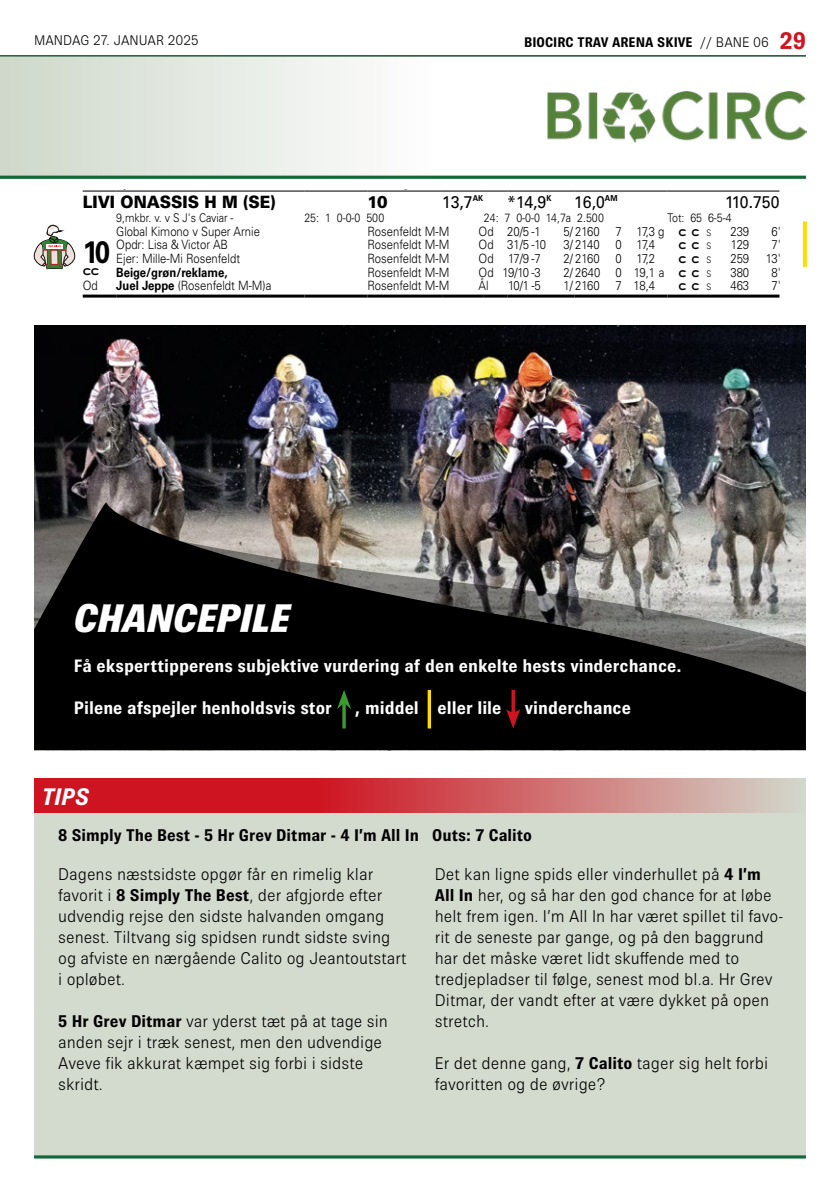
<style>
.page{position:relative;width:840px;height:1191px;background:#fff}
.page>*{position:absolute;margin:0;border:0;box-sizing:border-box;transform-origin:0 0}
.t1{font:italic 800 40px "Brown Pro";color:#fff}
.t2{font:700 31px "Univers";color:#000;scale:.88 1}
.t3{font:italic 700 24px "Brown Pro";color:#fff}
.t4{font:700 18px "Brown Pro";color:#fff}
.t5{font:300 17px/21px "Brown Pro";color:#000}
.t6{font:700 17px "Brown Pro";color:#000}
.t7{font:17px "Univers";letter-spacing:-.015em;color:#000;scale:.93 1}
.t8{font:900 17px "Univers";color:#000;scale:.93 1}
.t9{font:700 14px "Brown Pro";color:#000}
.t10{font:300 14px "Brown Pro";color:#000}
.t11{font:300 12.8px/13.8px "Univers";color:#000;scale:.88 1}
.t12{font:700 12.8px "Univers";color:#000;scale:.88 1}
.t13{font:12.8px "ATG Horseshoe";letter-spacing:.455em;color:#000;scale:.88 1}
.t14{font:12.8px "ATG Horseshoe";letter-spacing:.455em;color:#000;scale:.93 1}
.t15{font:300 12px "Univers";color:#000;scale:.88 1}
.s1{font-weight:300}
.s2{font-size:24px;color:#ce1421}
.s3{font-family:"ATG Horseshoe";font-weight:400}
.s4{font-size:9px}
.s5{font-family:"Univers";font-weight:300;font-size:9px}
.s6{font-weight:700}
</style>
<div class="page">
<hr style="left:0;top:56px;width:805px;height:1px;background:#000">
<div style="left:0;top:56px;width:431px;height:123px;background:linear-gradient(to right,#ced8cb,#fefefd)"></div>
<hr style="left:0;top:55px;width:805px;height:1px;background:#126937">
<hr style="left:0;top:176px;width:805px;height:3px;background:#126937">
<div style="left:34px;top:778px;width:771px;height:379px;background:#d3dbcf"></div>
<svg style="left:34px;top:778px;width:751px;height:34px;background:#cf4e54"></svg>
<hr style="left:34px;top:1155px;width:771px;height:3px;background:#126937">
<svg style="left:802px;top:221px;width:4px;height:46px"></svg>
<hr style="left:83px;top:191px;width:33px;height:1px;background:#000">
<hr style="left:116px;top:191px;width:188px;height:1px;background:#000">
<hr style="left:304px;top:191px;width:63px;height:1px;background:#000">
<hr style="left:367px;top:191px;width:75px;height:1px;background:#000">
<hr style="left:442px;top:191px;width:41px;height:1px;background:#000">
<svg style="left:483px;top:191px;width:24px;height:1px"></svg>
<hr style="left:507px;top:191px;width:67px;height:1px;background:#000">
<hr style="left:574px;top:191px;width:93px;height:1px;background:#000">
<hr style="left:667px;top:191px;width:112px;height:1px;background:#000">
<hr style="left:83px;top:295px;width:33px;height:2px;background:#000">
<hr style="left:116px;top:295px;width:188px;height:2px;background:#000">
<hr style="left:304px;top:295px;width:63px;height:2px;background:#000">
<hr style="left:367px;top:295px;width:75px;height:2px;background:#000">
<hr style="left:442px;top:295px;width:41px;height:2px;background:#000">
<hr style="left:483px;top:295px;width:24px;height:2px;background:#000">
<hr style="left:507px;top:295px;width:67px;height:2px;background:#000">
<hr style="left:574px;top:295px;width:93px;height:2px;background:#000">
<hr style="left:667px;top:295px;width:112px;height:2px;background:#000">
<svg style="left:33px;top:225px;width:43px;height:44px"></svg>
<img style="left:34px;top:325px;width:771px;height:175px">
<svg style="left:34px;top:502px;width:771px;height:248px;background:#333230"></svg>
<hr style="left:342px;top:703px;width:3px;height:25px;background:#3b9a32">
<svg style="left:337px;top:690px;width:14px;height:19px"></svg>
<svg style="left:427px;top:690px;width:4px;height:38px"></svg>
<hr style="left:511px;top:690px;width:3px;height:25px;background:#ce1421">
<svg style="left:506px;top:709px;width:14px;height:19px"></svg>
<img style="left:547px;top:92px;width:259px;height:51px">
<p class="t10" style="left:34px;top:32px;width:166px">MANDAG 27. JANUAR 2025</p>
<p class="t9" style="left:524px;top:34px;width:283px">BIOCIRC TRAV ARENA SKIVE <span class="s1">// BANE 06</span> <span class="s2">29</span></p>
<p class="t8" style="left:83px;top:191px;width:209px">LIVI ONASSIS H M (SE)</p>
<p class="t8" style="left:367px;top:191px;width:23px">10</p>
<p class="t7" style="left:442px;top:192px;width:46px">13,7<sup>AK</sup></p>
<p class="t7" style="left:507px;top:192px;width:49px">*14,9<sup>K</sup></p>
<p class="t7" style="left:574px;top:192px;width:48px">16,0<sup>AM</sup></p>
<p class="t7" style="left:724px;top:192px;width:60px">110.750</p>
<h2 class="t2" style="left:83px;top:234px;width:33px">10</h2>
<p class="t15" style="left:116px;top:210px;width:135px">9,mkbr. v. v S J's Caviar -</p>
<p class="t15" style="left:304px;top:210px;width:92px">25: 1 0-0-0 500</p>
<p class="t15" style="left:483px;top:210px;width:138px">24: 7 0-0-0 14,7a 2.500</p>
<p class="t15" style="left:667px;top:210px;width:74px">Tot: 65 6-5-4</p>
<p class="t11" style="left:116px;top:224px;width:165px">Global Kimono v Super Arnie</p>
<p class="t11" style="left:367px;top:224px;width:94px">Rosenfeldt M-M</p>
<p class="t11" style="left:478px;top:224px;width:72px">Od 20/5 -1</p>
<p class="t11" style="left:563px;top:224px;width:169px">5/2160 7 17,3 g <span class="s3">c c</span> <span class="s4">S</span></p>
<p class="t11" style="left:730px;top:224px;width:23px">239</p>
<p class="t11" style="left:771px;top:224px;width:12px">6'</p>
<p class="t11" style="left:367px;top:238px;width:94px">Rosenfeldt M-M</p>
<p class="t11" style="left:478px;top:238px;width:78px">Od 31/5 -10</p>
<p class="t11" style="left:563px;top:238px;width:105px">3/ 2140 0 17,4</p>
<p class="t13" style="left:678px;top:240px;width:39px">cc <span class="s5">S</span></p>
<p class="t11" style="left:730px;top:238px;width:22px">129</p>
<p class="t11" style="left:771px;top:238px;width:12px">7'</p>
<p class="t11" style="left:367px;top:251px;width:94px">Rosenfeldt M-M</p>
<p class="t11" style="left:478px;top:251px;width:72px">Od 17/9 -7</p>
<p class="t11" style="left:563px;top:251px;width:105px">2/ 2160 0 17,2</p>
<p class="t13" style="left:678px;top:254px;width:39px">cc <span class="s5">S</span></p>
<p class="t11" style="left:730px;top:251px;width:23px">259</p>
<p class="t11" style="left:765px;top:251px;width:19px">13'</p>
<p class="t11" style="left:367px;top:265px;width:94px">Rosenfeldt M-M</p>
<p class="t11" style="left:478px;top:265px;width:72px">Od 19/10 -3</p>
<p class="t11" style="left:563px;top:265px;width:169px">2/2640 0 19,1 a <span class="s3">c c</span> <span class="s4">S</span></p>
<p class="t11" style="left:730px;top:265px;width:23px">380</p>
<p class="t11" style="left:771px;top:265px;width:12px">8'</p>
<p class="t11" style="left:367px;top:279px;width:94px">Rosenfeldt M-M</p>
<p class="t11" style="left:478px;top:279px;width:13px">Ål</p>
<p class="t11" style="left:508px;top:279px;width:39px">10/1 -5</p>
<p class="t11" style="left:563px;top:279px;width:105px">1/ 2160 7 18,4</p>
<p class="t13" style="left:678px;top:281px;width:39px">cc <span class="s5">S</span></p>
<p class="t11" style="left:730px;top:279px;width:23px">463</p>
<p class="t11" style="left:771px;top:279px;width:12px">7'</p>
<p class="t11" style="left:116px;top:238px;width:142px">Opdr: Lisa &amp; Victor AB<br>Ejer: Mille-Mi Rosenfeldt</p>
<p class="t14" style="left:83px;top:266px;width:19px">cc</p>
<p class="t12" style="left:116px;top:265px;width:128px">Beige/grøn/reklame,</p>
<p class="t11" style="left:83px;top:279px;width:19px">Od</p>
<p class="t11" style="left:116px;top:279px;width:178px"><span class="s6">Juel Jeppe</span> (Rosenfeldt M-M)a</p>
<h1 class="t1" style="left:74px;top:596px;width:218px">CHANCEPILE</h1>
<p class="t4" style="left:74px;top:656px;width:609px">Få eksperttipperens subjektive vurdering af den enkelte hests vinderchance.</p>
<p class="t4" style="left:74px;top:698px;width:259px">Pilene afspejler henholdsvis stor</p>
<p class="t4" style="left:355px;top:698px;width:148px">, middel eller lile</p>
<p class="t4" style="left:524px;top:698px;width:108px">vinderchance</p>
<h3 class="t3" style="left:42px;top:783px;width:49px">TIPS</h3>
<p class="t6" style="left:58px;top:826px;width:475px">8 Simply The Best - 5 Hr Grev Ditmar - 4 I’m All In Outs: 7 Calito</p>
<p class="t5" style="left:58px;top:864px;width:349px">Dagens næstsidste opgør får en rimelig klar favorit i <span class="s6">8 Simply The Best</span>, der afgjorde efter udvendig rejse den sidste halvanden omgang senest. Tiltvang sig spidsen rundt sidste sving og afviste en nærgående Calito og Jeantoutstart i opløbet.</p>
<p class="t5" style="left:58px;top:1011px;width:331px"><span class="s6">5 Hr Grev Ditmar</span> var yderst tæt på at tage sin anden sejr i træk senest, men den udvendige Aveve fik akkurat kæmpet sig forbi i sidste skridt.</p>
<p class="t5" style="left:434px;top:864px;width:349px">Det kan ligne spids eller vinderhullet på <span class="s6">4 I’m All In</span> her, og så har den god chance for at løbe helt frem igen. I’m All In har været spillet til favo&shy;rit de seneste par gange, og på den baggrund har det måske været lidt skuffende med to tredjepladser til følge, senest mod bl.a. Hr Grev Ditmar, der vandt efter at være dykket på open stretch.</p>
<p class="t5" style="left:434px;top:1053px;width:335px">Er det denne gang, <span class="s6">7 Calito</span> tager sig helt forbi favoritten og de øvrige?</p>
</div>
